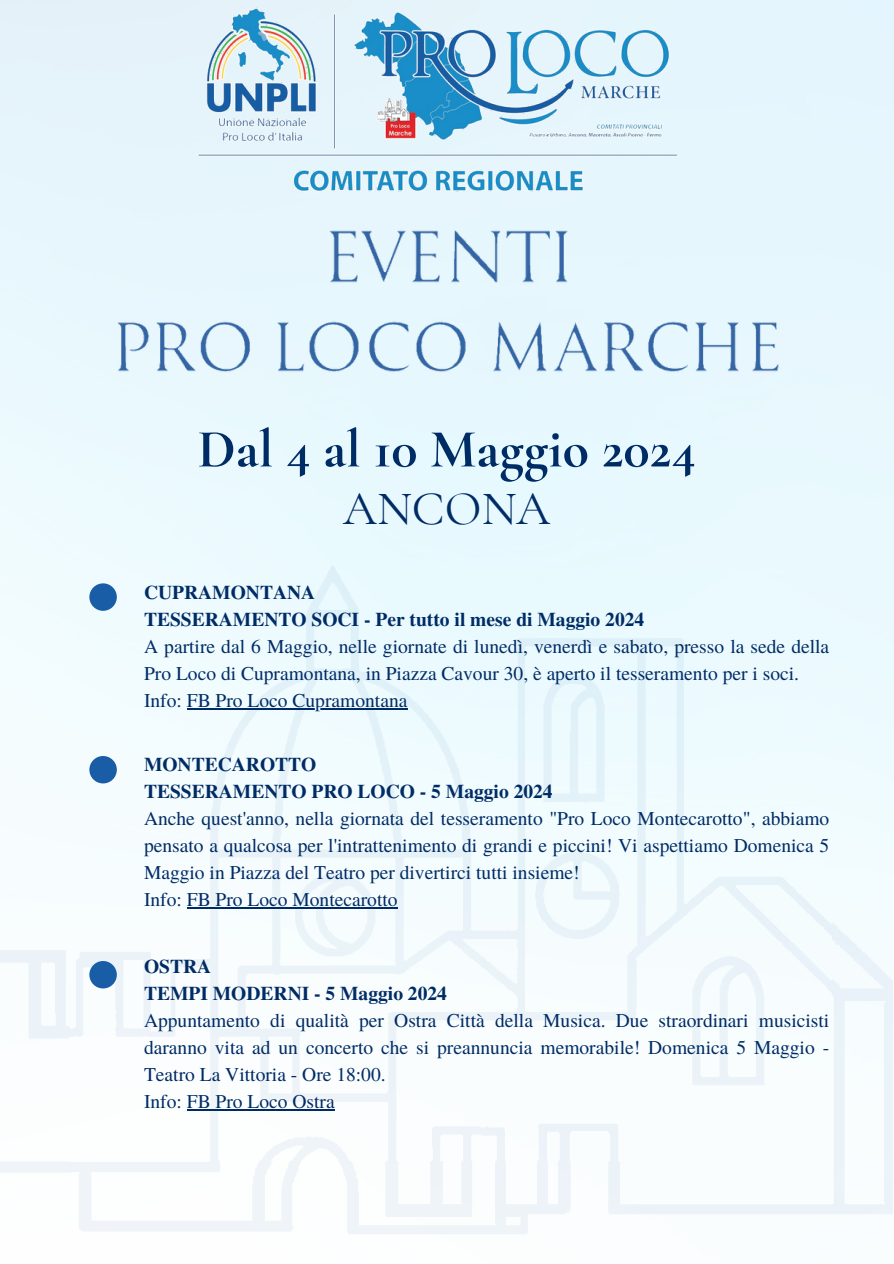
<style>
.page{position:relative;width:894px;height:1264px;background:#fff}
.page>*{position:absolute;margin:0;border:0;box-sizing:border-box;transform-origin:0 0}
.t1{font:700 54.15px "Cormorant Garamond";color:#002c66}
.t2{font:48px "Cormorant Garamond";color:#002c66}
.t3{font:19.5px/27px "Te X Gyre Termes";color:#002c66;text-align:justify}
.t4{font:700 19.5px "Te X Gyre Termes";color:#002c66}
</style>
<div class="page">
<img style="left:190px;top:0;width:512px;height:200px">
<img style="left:0;top:540px;width:893px;height:723px">
<img style="left:318px;top:223px;width:257px;height:70px">
<img style="left:112px;top:315px;width:668px;height:66px">
<hr style="left:187px;top:708px;width:220px;height:1px;background:#002c66">
<hr style="left:187px;top:907px;width:210px;height:1px;background:#002c66">
<hr style="left:187px;top:1109px;width:148px;height:1px;background:#002c66">
<div style="left:89px;top:583px;width:28px;height:28px;background:#185da5;border-radius:50%"></div>
<div style="left:89px;top:756px;width:28px;height:27px;background:#185da5;border-radius:50%"></div>
<div style="left:89px;top:961px;width:28px;height:27px;background:#185da5;border-radius:50%"></div>
<p class="t1" style="left:198px;top:416px;width:499px">Dal 4 al 10 Maggio 2024</p>
<p class="t2" style="left:343px;top:479px;width:208px">ANCONA</p>
<h1 class="t4" style="left:144px;top:577px;width:173px">CUPRAMONTANA</h1>
<p class="t4" style="left:144px;top:604px;width:501px">TESSERAMENTO SOCI - Per tutto il mese di Maggio 2024</p>
<p class="t3" style="left:144px;top:632px;width:686px">A partire dal 6 Maggio, nelle giornate di lunedì, venerdì e sabato, presso la sede della<br>Pro Loco di Cupramontana, in Piazza Cavour 30, è aperto il tesseramento per i soci.</p>
<p class="t3" style="left:144px;top:686px;width:265px">Info: FB Pro Loco Cupramontana</p>
<p class="t4" style="left:144px;top:749px;width:174px">MONTECAROTTO</p>
<p class="t4" style="left:144px;top:776px;width:410px">TESSERAMENTO PRO LOCO - 5 Maggio 2024</p>
<p class="t3" style="left:144px;top:803px;width:686px">Anche quest'anno, nella giornata del tesseramento "Pro Loco Montecarotto", abbiamo pensato a qualcosa per l'intrattenimento di grandi e piccini! Vi aspettiamo Domenica 5<br>Maggio in Piazza del Teatro per divertirci tutti insieme!</p>
<p class="t3" style="left:144px;top:884px;width:255px">Info: FB Pro Loco Montecarotto</p>
<p class="t4" style="left:144px;top:951px;width:69px">OSTRA</p>
<p class="t4" style="left:144px;top:978px;width:304px">TEMPI MODERNI - 5 Maggio 2024</p>
<p class="t3" style="left:144px;top:1006px;width:686px">Appuntamento di qualità per Ostra Città della Musica. Due straordinari musicisti daranno vita ad un concerto che si preannuncia memorabile! Domenica 5 Maggio - Teatro La Vittoria - Ore 18:00.</p>
<p class="t3" style="left:144px;top:1087px;width:192px">Info: FB Pro Loco Ostra</p>
</div>
